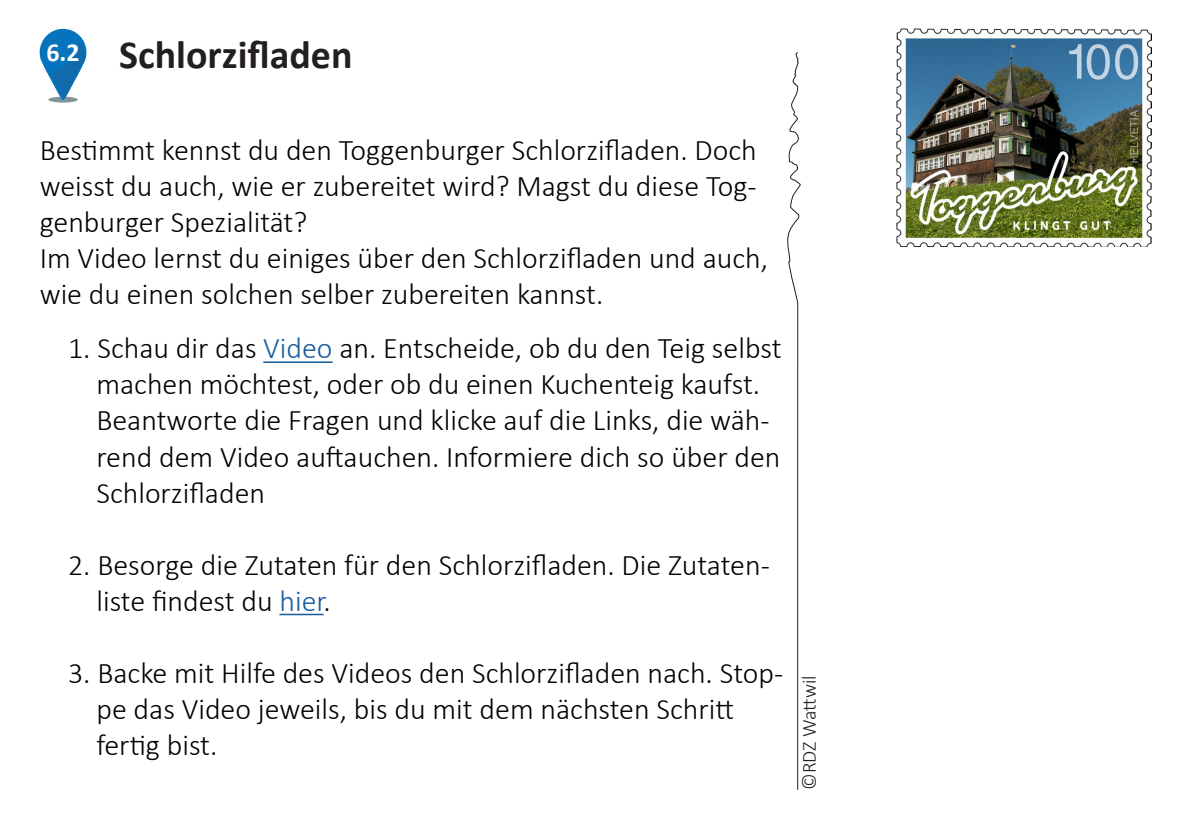
<style>
.page{position:relative;width:1191px;height:840px;background:#fff}
.page>*{position:absolute;margin:0;border:0;box-sizing:border-box;transform-origin:0 0}
.t1{font:700 40px "Calibri";color:#231f20}
.t2{font:300 30px/36px "Calibri";color:#050003}
.t3{font:700 26px "Calibri";color:#fff}
.t4{font:300 20px "Calibri";letter-spacing:-.005em;color:#231f20}
.s1{color:#175d9e}
</style>
<div class="page">
<svg style="left:40px;top:29px;width:46px;height:74px"></svg>
<svg style="left:787px;top:52px;width:14px;height:738px"></svg>
<img style="left:896px;top:28px;width:255px;height:219px">
<hr style="left:263px;top:361px;width:69px;height:2px;background:#175d9e">
<hr style="left:279px;top:613px;width:44px;height:2px;background:#175d9e">
<p class="t3" style="left:46px;top:33px;width:35px">6.2</p>
<p class="t1" style="left:119px;top:26px;width:235px">Schlorzifladen</p>
<p class="t2" style="left:40px;top:132px;width:718px;text-align:justify">Bestimmt kennst du den Toggenburger Schlorzifladen. Doch weisst du auch, wie er zubereitet wird? Magst du diese Tog&shy;genburger Spezialität?</p>
<p class="t2" style="left:40px;top:240px;width:730px">Im Video lernst du einiges über den Schlorzifladen und auch, wie du einen solchen selber zubereiten kannst.</p>
<p class="t2" style="left:68px;top:330px;width:715px;text-align:center">1. Schau dir das <span class="s1">Video</span> an. Entscheide, ob du den Teig selbst machen möchtest, oder ob du einen Kuchenteig kaufst.</p>
<p class="t2" style="left:96px;top:402px;width:685px">Beantworte die Fragen und klicke auf die Links, die wäh&shy;rend dem Video auftauchen. Informiere dich so über den<br>Schlorzifladen</p>
<p class="t2" style="left:96px;top:546px;width:675px;text-indent:-28px">2. Besorge die Zutaten für den Schlorzifladen. Die Zutaten&shy;liste findest du <span class="s1">hier</span>.</p>
<p class="t2" style="left:96px;top:654px;width:688px;text-indent:-28px">3. Backe mit Hilfe des Videos den Schlorzifladen nach. Stop&shy;pe das Video jeweils, bis du mit dem nächsten Schritt fertig bist.</p>
<p class="t4" style="left:796px;top:789px;width:116px;rotate:-90deg">©RDZ Wattwil</p>
</div>
